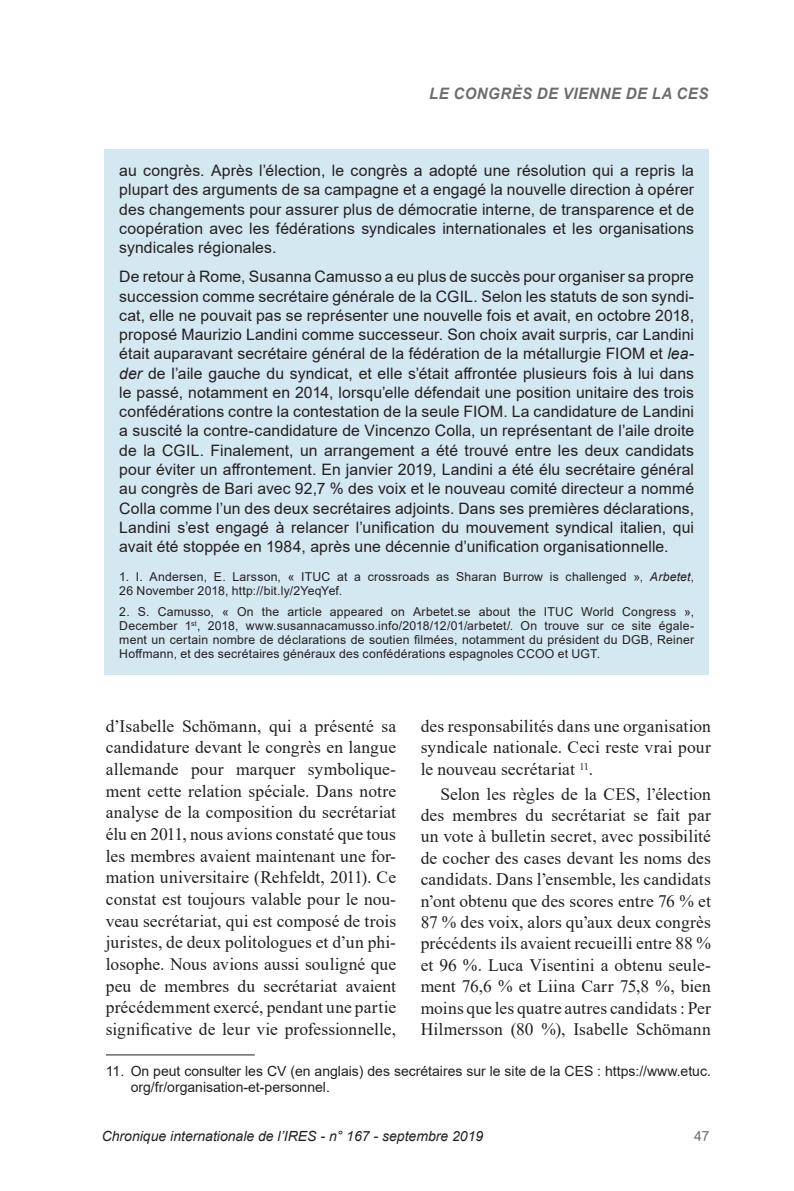
<style>
.page{position:relative;width:794px;height:1191px;background:#fff}
.page>*{position:absolute;margin:0;border:0;box-sizing:border-box;transform-origin:0 0}
.t1{font:17.5px/21.7px "Times New Roman";letter-spacing:.005em;color:#231f20;text-align:justify}
.ENCADRE{font:15.75px/19.2px "Arial";letter-spacing:.01em;color:#231f20;text-align:justify}
.t2{font:italic 700 15.75px "Arial";letter-spacing:.035em;color:#6c6d70;scale:.95 1}
.Notes_de_bas_2{font:14px/15.9px "Arial";color:#231f20}
.t3{font:italic 14px "Arial";color:#231f20}
.t4{font:14px "Arial";color:#6c6d70}
.Encadre_source{font:12.25px/14px "Arial";letter-spacing:.015em;color:#231f20}
.s1{font-style:italic}
</style>
<div class="page">
<hr style="left:106px;top:1054px;width:149px;height:1px;background:#231f20">
<div style="left:104px;top:150px;width:605px;height:525px;background:#d4e8f2"></div>
<p class="t2" style="left:429px;top:83px;width:295px">LE CONGRÈS DE VIENNE DE LA CES</p>
<p class="ENCADRE" style="left:119px;top:161px;width:576px">au congrès. Après l’élection, le congrès a adopté une résolution qui a repris la plupart des arguments de sa campagne et a engagé la nouvelle direction à opérer des changements pour assurer plus de démocratie interne, de transparence et de coopération avec les fédérations syndicales internationales et les organisations syndicales régionales.</p>
<p class="ENCADRE" style="left:119px;top:267px;width:576px">De retour à Rome, Susanna Camusso a eu plus de succès pour organiser sa propre succession comme secrétaire générale de la CGIL. Selon les statuts de son syndi&shy;cat, elle ne pouvait pas se représenter une nouvelle fois et avait, en octobre 2018, proposé Maurizio Landini comme successeur. Son choix avait surpris, car Landini était auparavant secrétaire général de la fédération de la métallurgie FIOM et <span class="s1">lea&shy;der</span> de l’aile gauche du syndicat, et elle s’était affrontée plusieurs fois à lui dans le passé, notamment en 2014, lorsqu’elle défendait une position unitaire des trois confédérations contre la contestation de la seule FIOM. La candidature de Landini a suscité la contre-candidature de Vincenzo Colla, un représentant de l’aile droite de la CGIL. Finalement, un arrangement a été trouvé entre les deux candidats pour éviter un affrontement. En janvier 2019, Landini a été élu secrétaire général au congrès de Bari avec 92,7 % des voix et le nouveau comité directeur a nommé Colla comme l’un des deux secrétaires adjoints. Dans ses premières déclarations, Landini s’est engagé à relancer l’unification du mouvement syndical italien, qui avait été stoppée en 1984, après une décennie d’unification organisationnelle.</p>
<p class="Encadre_source" style="left:119px;top:569px;width:576px">1. I. Andersen, E. Larsson, « ITUC at a crossroads as Sharan Burrow is challenged », <span class="s1">Arbetet</span>,<br>26 November 2018, http://bit.ly/2YeqYef.</p>
<p class="Encadre_source" style="left:119px;top:605px;width:576px;text-align:justify">2. S. Camusso, « On the article appeared on Arbetet.se about the ITUC World Congress », December 1<sup>st</sup>, 2018, www.susannacamusso.info/2018/12/01/arbetet/. On trouve sur ce site égale&shy;ment un certain nombre de déclarations de soutien filmées, notamment du président du DGB, Reiner Hoffmann, et des secrétaires généraux des confédérations espagnoles CCOO et UGT.</p>
<p class="t1" style="left:106px;top:714px;width:292px">d’Isabelle Schömann, qui a présenté sa candidature devant le congrès en langue allemande pour marquer symbolique&shy;ment cette relation spéciale. Dans notre analyse de la composition du secrétariat élu en 2011, nous avions constaté que tous les membres avaient maintenant une for&shy;mation universitaire (Rehfeldt, 2011). Ce constat est toujours valable pour le nou&shy;veau secrétariat, qui est composé de trois juristes, de deux politologues et d’un phi&shy;losophe. Nous avions aussi souligné que peu de membres du secrétariat avaient précédemment exercé, pendant une partie significative de leur vie professionnelle,</p>
<p class="Notes_de_bas_2" style="left:131px;top:1062px;width:582px;text-indent:-25px">11. On peut consulter les CV (en anglais) des secrétaires sur le site de la CES : https://www.etuc. org/fr/organisation-et-personnel.</p>
<p class="t1" style="left:421px;top:714px;width:292px">des responsabilités dans une organisation syndicale nationale. Ceci reste vrai pour le nouveau secrétariat <sup>11</sup>.</p>
<p class="t1" style="left:421px;top:782px;width:292px;text-indent:20px">Selon les règles de la CES, l’élection des membres du secrétariat se fait par un vote à bulletin secret, avec possibilité de cocher des cases devant les noms des candidats. Dans l’ensemble, les candidats n’ont obtenu que des scores entre 76 % et 87 % des voix, alors qu’aux deux congrès précédents ils avaient recueilli entre 88 % et 96 %. Luca Visentini a obtenu seule&shy;ment 76,6 % et Liina Carr 75,8 %, bien moins que les quatre autres candidats: Per Hilmersson (80 %), Isabelle Schömann</p>
<p class="t3" style="left:102px;top:1127px;width:383px">Chronique internationale de l’IRES - n° 167 - septembre 2019</p>
<p class="t4" style="left:694px;top:1126px;width:17px">47</p>
</div>
